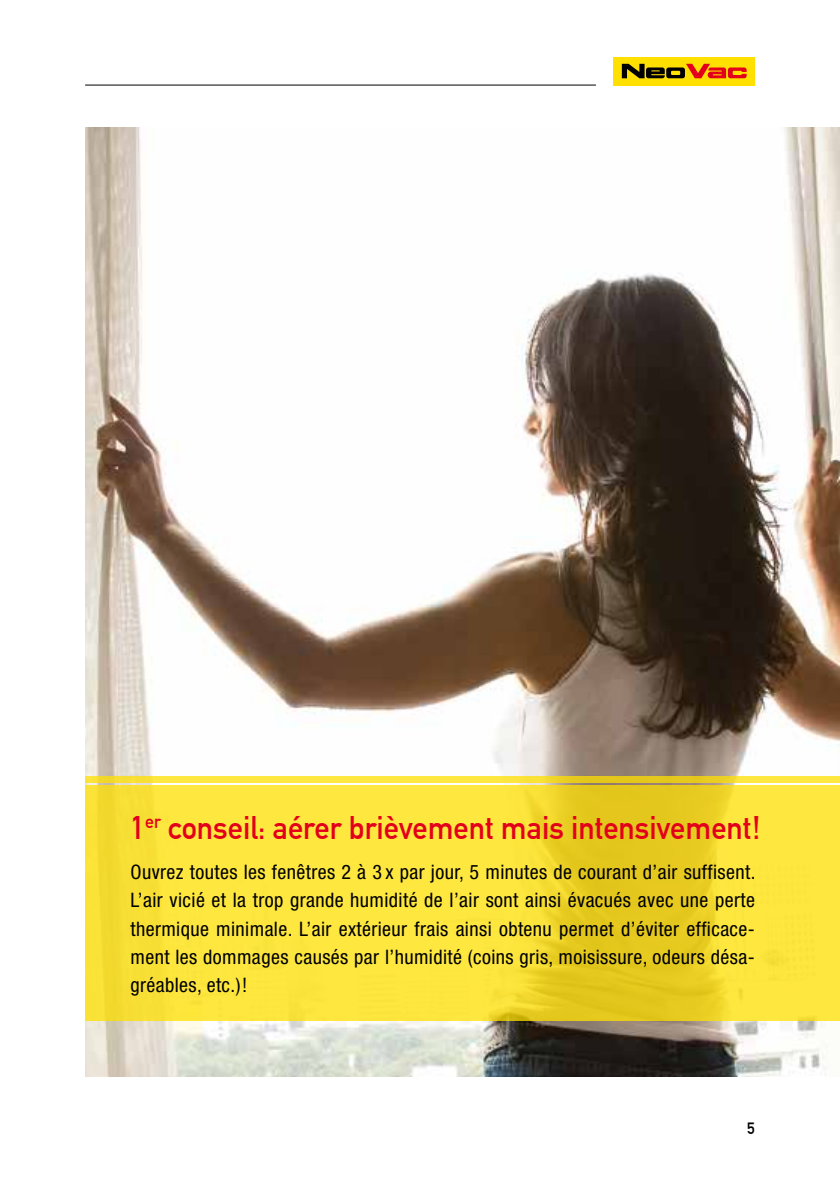
<style>
.page{position:relative;width:840px;height:1191px;background:#fff}
.page>*{position:absolute;margin:0;border:0;box-sizing:border-box;transform-origin:0 0}
.t1{font:32px "DIN Mittelschrift";color:#e2001a;scale:.95 1}
.t2{font:condensed 20px/28.4px "Helvetica Neue";letter-spacing:.02em;color:#000;text-align:justify}
.t3{font:16px "DIN Mittelschrift";color:#000}
</style>
<div class="page">
<img style="left:85px;top:128px;width:754px;height:948px">
<svg style="left:85px;top:785px;width:754px;height:235px;background:#f7de35"></svg>
<svg style="left:85px;top:777px;width:754px;height:6px;background:#f7de35"></svg>
<hr style="left:85px;top:85px;width:510px;height:1px;background:#000">
<div style="left:613px;top:57px;width:141px;height:28px;background:#ffe000"></div>
<svg style="left:621px;top:64px;width:125px;height:14px"></svg>
<h1 class="t1" style="left:130px;top:808px;width:664px">1<sup>er</sup> conseil: aérer brièvement mais intensivement!</h1>
<p class="t2" style="left:130px;top:857px;width:626px">Ouvrez toutes les fenêtres 2 à 3 x par jour, 5 minutes de courant d’air suffisent.<br>L’air vicié et la trop grande humidité de l’air sont ainsi évacués avec une perte thermique minimale. L’air extérieur frais ainsi obtenu permet d’éviter efficace&shy;ment les dommages causés par l’humidité (coins gris, moisissure, odeurs désa&shy;gréables, etc.)!</p>
<p class="t3" style="left:746px;top:1119px;width:9px">5</p>
</div>
